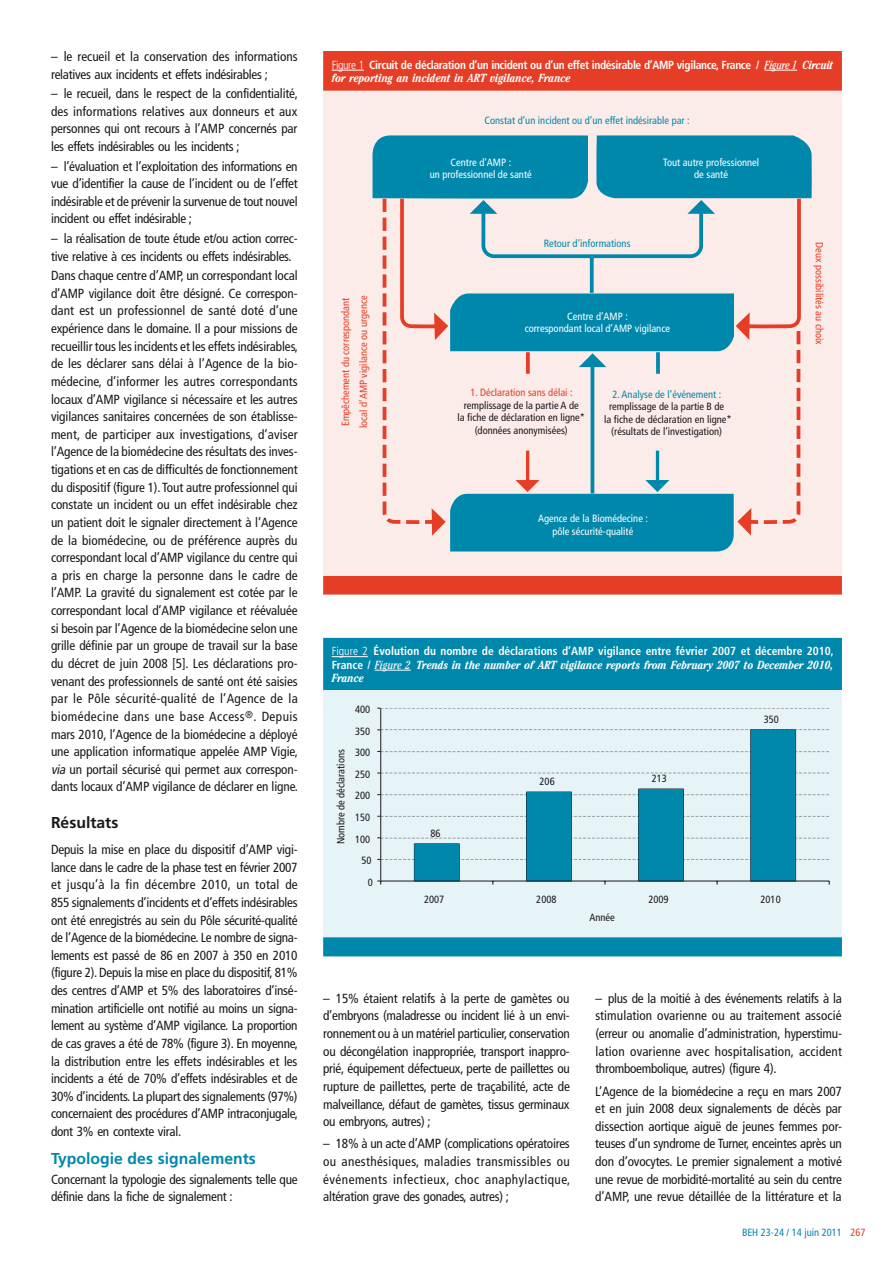
<style>
.page{position:relative;width:893px;height:1263px;background:#fff}
.page>*{position:absolute;margin:0;border:0;box-sizing:border-box;transform-origin:0 0}
.t1{font:700 15.75px "Frutiger";color:#0088ac}
.t2{font:700 15.75px "Frutiger";color:#1a171c}
.t3{font:condensed 13.2px/17.5px "Frutiger";letter-spacing:-.02em;color:#1a171c;text-align:justify}
.t4{font:italic 700 condensed 11.7px/13.5px "Cheltenham";letter-spacing:-.01em;color:#fff}
.t5{font:700 condensed 11.7px "Frutiger";letter-spacing:-.03em;color:#fff}
.t6{font:700 condensed 11.7px "Frutiger";letter-spacing:-.01em;color:#fff}
.t7{font:condensed 10.5px/12.6px "Frutiger";color:#1a171c;text-align:center}
.t8{font:condensed 10.5px/12.6px "Frutiger";color:#fff;text-align:center}
.t9{font:condensed 10.5px "Frutiger";color:#0088ac}
.t10{font:condensed 10.5px/18px "Frutiger";color:#e63e26}
.s1{font-style:italic}
.s2{font-weight:300}
.s3{font-family:"Cheltenham";font-weight:400;font-style:italic}
.s4{font-family:"Cheltenham";font-style:italic}
.s5{font-family:"Frutiger";font-style:normal}
.s6{font-weight:400}
.s7{color:#e63e26}
</style>
<div class="page">
<div style="left:323px;top:51px;width:519px;height:544px;background:#e63e26"></div>
<hr style="left:332px;top:70px;width:32px;height:1px;background:#fff">
<hr style="left:764px;top:70px;width:33px;height:1px;background:#fff">
<div style="left:323px;top:91px;width:519px;height:484px;background:#fcece9"></div>
<svg style="left:372px;top:135px;width:440px;height:416px"></svg>
<div style="left:323px;top:638px;width:519px;height:318px;background:#0088ac"></div>
<hr style="left:332px;top:656px;width:36px;height:1px;background:#fff">
<hr style="left:375px;top:670px;width:36px;height:1px;background:#fff">
<div style="left:323px;top:691px;width:519px;height:246px;background:#e6f3f7"></div>
<svg style="left:414px;top:730px;width:382px;height:151px"></svg>
<hr style="left:380px;top:708px;width:1px;height:173px;background:#1a171c">
<svg style="left:377px;top:708px;width:452px;height:1px"></svg>
<svg style="left:377px;top:859px;width:452px;height:1px"></svg>
<svg style="left:377px;top:837px;width:452px;height:2px"></svg>
<svg style="left:377px;top:816px;width:452px;height:1px"></svg>
<svg style="left:377px;top:794px;width:452px;height:1px"></svg>
<svg style="left:377px;top:773px;width:452px;height:1px"></svg>
<svg style="left:377px;top:751px;width:452px;height:1px"></svg>
<svg style="left:377px;top:729px;width:452px;height:1px"></svg>
<hr style="left:381px;top:881px;width:448px;height:1px;background:#1a171c">
<p class="t3" style="left:51px;top:48px;width:248px">– le recueil et la conservation des informations relatives aux incidents et effets indésirables ;</p>
<p class="t3" style="left:51px;top:85px;width:249px">– le recueil, dans le respect de la confidentialité, des informations relatives aux donneurs et aux personnes qui ont recours à l’AMP concernés par les effets indésirables ou les incidents ;</p>
<p class="t3" style="left:51px;top:157px;width:248px">– l’évaluation et l’exploitation des informations en vue d’identifier la cause de l’incident ou de l’effet indésirable et de prévenir la survenue de tout nouvel incident ou effet indésirable ;</p>
<p class="t3" style="left:51px;top:230px;width:248px">– la réalisation de toute étude et/ou action correc&shy;tive relative à ces incidents ou effets indésirables.</p>
<p class="t3" style="left:51px;top:267px;width:249px">Dans chaque centre d’AMP, un correspondant local d’AMP vigilance doit être désigné. Ce correspon&shy;dant est un professionnel de santé doté d’une expérience dans le domaine. Il a pour missions de recueillir tous les incidents et les effets indésirables, de les déclarer sans délai à l’Agence de la bio&shy;médecine, d’informer les autres correspondants locaux d’AMP vigilance si nécessaire et les autres vigilances sanitaires concernées de son établisse&shy;ment, de participer aux investigations, d’aviser l’Agence de la biomédecine des résultats des inves&shy;tigations et en cas de difficultés de fonctionnement du dispositif (figure 1). Tout autre professionnel qui constate un incident ou un effet indésirable chez un patient doit le signaler directement à l’Agence de la biomédecine, ou de préférence auprès du correspondant local d’AMP vigilance du centre qui a pris en charge la personne dans le cadre de l’AMP. La gravité du signalement est cotée par le correspondant local d’AMP vigilance et réévaluée si besoin par l’Agence de la biomédecine selon une grille définie par un groupe de travail sur la base du décret de juin 2008 [5]. Les déclarations pro&shy;venant des professionnels de santé ont été saisies par le Pôle sécurité-qualité de l’Agence de la biomédecine dans une base Access<sup>®</sup>. Depuis mars 2010, l’Agence de la biomédecine a déployé une application informatique appelée AMP Vigie, <span class="s1">via</span> un portail sécurisé qui permet aux correspon&shy;dants locaux d’AMP vigilance de déclarer en ligne.</p>
<p class="t2" style="left:51px;top:813px;width:69px">Résultats</p>
<p class="t3" style="left:51px;top:841px;width:249px">Depuis la mise en place du dispositif d’AMP vigi&shy;lance dans le cadre de la phase test en février 2007 et jusqu’à la fin décembre 2010, un total de 855 signalements d’incidents et d’effets indésirables ont été enregistrés au sein du Pôle sécurité-qualité de l’Agence de la biomédecine. Le nombre de signa&shy;lements est passé de 86 en 2007 à 350 en 2010 (figure 2). Depuis la mise en place du dispositif, 81% des centres d’AMP et 5% des laboratoires d’insé&shy;mination artificielle ont notifié au moins un signa&shy;lement au système d’AMP vigilance. La proportion de cas graves a été de 78% (figure 3). En moyenne, la distribution entre les effets indésirables et les incidents a été de 70% d’effets indésirables et de 30% d’incidents. La plupart des signalements (97%) concernaient des procédures d’AMP intraconjugale, dont 3% en contexte viral.</p>
<p class="t1" style="left:51px;top:1149px;width:206px">Typologie des signalements</p>
<p class="t3" style="left:51px;top:1170px;width:248px">Concernant la typologie des signalements telle que définie dans la fiche de signalement :</p>
<p class="t5" style="left:332px;top:58px;width:503px"><span class="s2">Figure 1</span> Circuit de déclaration d’un incident ou d’un effet indésirable d’AMP vigilance, France / <span class="s3">Figure 1</span> <span class="s4">Circuit</span></p>
<p class="t4" style="left:332px;top:71px;width:241px">for reporting an incident in ART vigilance, France</p>
<p class="t9" style="left:484px;top:114px;width:207px">Constat d’un incident ou d’un effet indésirable par :</p>
<p class="t10" style="left:337px;top:428px;width:134px;rotate:-90deg">Empêchement du correspondant local d’AMP vigilance ou urgence</p>
<p class="t8" style="left:430px;top:156px;width:104px">Centre d’AMP :<br>un professionnel de santé</p>
<p class="t9" style="left:544px;top:237px;width:88px">Retour d’informations</p>
<p class="t8" style="left:663px;top:156px;width:98px">Tout autre professionnel de santé</p>
<p class="t8" style="left:525px;top:310px;width:147px">Centre d’AMP :<br>correspondant local d’AMP vigilance</p>
<p class="t10" style="left:470px;top:384px;width:104px">1. Déclaration sans délai :</p>
<p class="t7" style="left:457px;top:399px;width:129px">remplissage de la partie A de<br>la fiche de déclaration en ligne* (données anonymisées)</p>
<p class="t9" style="left:612px;top:388px;width:110px">2. Analyse de l’événement :</p>
<p class="t7" style="left:604px;top:400px;width:129px">remplissage de la partie B de<br>la fiche de déclaration en ligne* (résultats de l’investigation)</p>
<p class="t8" style="left:538px;top:512px;width:111px">Agence de la Biomédecine : pôle sécurité-qualité</p>
<p class="t10" style="left:828px;top:242px;width:104px;rotate:90deg">Deux possibilités au choix</p>
<p class="t6" style="left:332px;top:644px;width:504px"><span class="s2">Figure 2</span> Évolution du nombre de déclarations d’AMP vigilance entre février 2007 et décembre 2010,</p>
<p class="t4" style="left:332px;top:658px;width:503px"><span class="s5">France /</span> <span class="s6">Figure 2</span> Trends in the number of ART vigilance reports from February 2007 to December 2010,<br>France</p>
<p class="t7" style="left:335px;top:844px;width:97px;rotate:-90deg">Nombre de déclarations</p>
<p class="t7" style="left:355px;top:703px;width:17px">400</p>
<p class="t7" style="left:355px;top:725px;width:17px">350</p>
<p class="t7" style="left:355px;top:746px;width:17px">300</p>
<p class="t7" style="left:355px;top:768px;width:17px">250</p>
<p class="t7" style="left:355px;top:789px;width:17px">200</p>
<p class="t7" style="left:355px;top:811px;width:17px">150</p>
<p class="t7" style="left:355px;top:833px;width:17px">100</p>
<p class="t7" style="left:361px;top:854px;width:12px">50</p>
<p class="t7" style="left:368px;top:876px;width:7px">0</p>
<p class="t7" style="left:430px;top:827px;width:12px">86</p>
<p class="t7" style="left:540px;top:775px;width:17px">206</p>
<p class="t7" style="left:652px;top:772px;width:17px">213</p>
<p class="t7" style="left:764px;top:713px;width:17px">350</p>
<p class="t7" style="left:424px;top:893px;width:22px">2007</p>
<p class="t7" style="left:536px;top:893px;width:22px">2008</p>
<p class="t7" style="left:648px;top:893px;width:22px">2009</p>
<p class="t7" style="left:760px;top:893px;width:22px">2010</p>
<p class="t7" style="left:589px;top:911px;width:27px">Année</p>
<p class="t3" style="left:323px;top:989px;width:248px">– 15% étaient relatifs à la perte de gamètes ou d’embryons (maladresse ou incident lié à un envi&shy;ronnement ou à un matériel particulier, conservation ou décongélation inappropriée, transport inappro&shy;prié, équipement défectueux, perte de paillettes ou rupture de paillettes, perte de traçabilité, acte de malveillance, défaut de gamètes, tissus germinaux ou embryons, autres) ;</p>
<p class="t3" style="left:323px;top:1135px;width:249px">– 18% à un acte d’AMP (complications opératoires ou anesthésiques, maladies transmissibles ou événements infectieux, choc anaphylactique, altération grave des gonades, autres) ;</p>
<p class="t3" style="left:595px;top:989px;width:248px">– plus de la moitié à des événements relatifs à la stimulation ovarienne ou au traitement associé (erreur ou anomalie d’administration, hyperstimu&shy;lation ovarienne avec hospitalisation, accident thromboembolique, autres) (figure 4).</p>
<p class="t3" style="left:595px;top:1082px;width:248px">L’Agence de la biomédecine a reçu en mars 2007 et en juin 2008 deux signalements de décès par dissection aortique aiguë de jeunes femmes por&shy;teuses d’un syndrome de Turner, enceintes après un don d’ovocytes. Le premier signalement a motivé une revue de morbidité-mortalité au sein du centre d’AMP, une revue détaillée de la littérature et la</p>
<p class="t9" style="left:742px;top:1226px;width:125px">BEH 23-24 / 14 juin 2011 <span class="s7">267</span></p>
</div>
